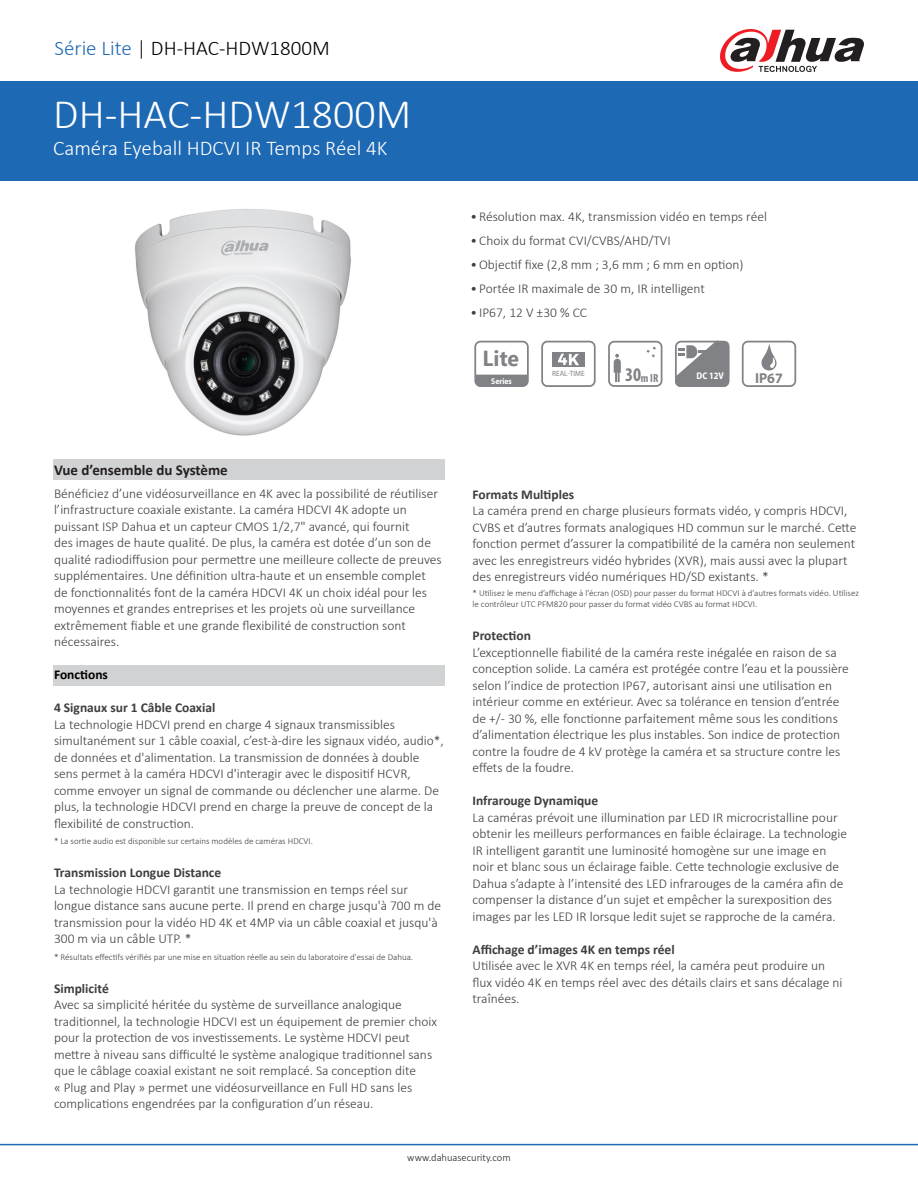
<style>
.page{position:relative;width:918px;height:1188px;background:#fff}
.page>*{position:absolute;margin:0;border:0;box-sizing:border-box;transform-origin:0 0}
.t1{font:300 42px "Calibri";color:#fff}
.t2{font:700 21.75px "Segoe UI";color:#808285}
.t3{font:300 21px "Calibri";color:#fff}
.t4{font:300 21px "Calibri";color:#000}
.t5{font:700 15px "Calibri";color:#231f20}
.t6{font:700 14.4px "Myriad Pro";color:#808285}
.t7{font:300 13.5px/16.5px "Calibri";color:#3e3e3f}
.t8{font:700 13.5px "Calibri";color:#3e3e3f}
.t9{font:700 13.5px "Calibri";color:#000}
.t10{font:700 condensed 11.7px "Myriad Pro";color:#808285;scale:.95 1}
.t11{font:300 10.5px "Calibri";color:#231f20}
.t12{font:700 semi-condensed 9.75px "Myriad Pro";color:#fff;scale:.95 1}
.t13{font:300 9px/10.8px "Calibri";color:#3e3e3f}
.t14{font:700 semi-condensed 8.4px "Myriad Pro";color:#fff}
.t15{font:7.65px "Myriad Pro";color:#808285;scale:.95 1}
.s1{color:#1e69b4}
.s2{color:#1b1513}
.s3{font-size:19.35px}
</style>
<div class="page">
<div style="left:0;top:81px;width:918px;height:100px;background:#1e69b4"></div>
<hr style="left:0;top:1144px;width:918px;height:1px;background:#1e69b4">
<svg style="left:720px;top:29px;width:144px;height:43px"></svg>
<img style="left:135px;top:209px;width:216px;height:227px">
<div style="left:53px;top:665px;width:392px;height:21px;background:#d1d2d4"></div>
<div style="left:54px;top:459px;width:391px;height:21px;background:#d1d2d4"></div>
<svg style="left:474px;top:341px;width:55px;height:46px"></svg>
<svg style="left:608px;top:341px;width:54px;height:46px"></svg>
<svg style="left:675px;top:341px;width:54px;height:46px"></svg>
<svg style="left:742px;top:341px;width:54px;height:46px"></svg>
<svg style="left:541px;top:341px;width:55px;height:46px"></svg>
<p class="t4" style="left:55px;top:35px;width:277px"><span class="s1">Série Lite</span> <span class="s2">|</span> DH-HAC-HDW1800M</p>
<p class="t1" style="left:53px;top:88px;width:360px">DH-HAC-HDW1800M</p>
<p class="t3" style="left:53px;top:135px;width:336px">Caméra Eyeball HDCVI IR Temps Réel 4K</p>
<p class="t7" style="left:471px;top:208px;width:298px">•Résolution max. 4K, transmission vidéo en temps réel</p>
<p class="t7" style="left:471px;top:232px;width:202px">•Choix du format CVI/CVBS/AHD/TVI</p>
<p class="t7" style="left:471px;top:256px;width:274px">•Objectif fixe (2,8 mm ; 3,6 mm ; 6 mm en option)</p>
<p class="t7" style="left:471px;top:280px;width:236px">• Portée IR maximale de 30 m, IR intelligent</p>
<p class="t7" style="left:471px;top:304px;width:118px">• IP67, 12 V ±30 % CC</p>
<p class="t2" style="left:483px;top:343px;width:38px">Lite</p>
<p class="t14" style="left:491px;top:376px;width:22px">Series</p>
<p class="t15" style="left:552px;top:369px;width:35px">REAL-TIME</p>
<p class="t10" style="left:625px;top:371px;width:36px"><span class="s3">30</span>m IR</p>
<p class="t12" style="left:697px;top:370px;width:30px">DC 12V</p>
<p class="t6" style="left:755px;top:369px;width:29px">IP67</p>
<p class="t5" style="left:54px;top:460px;width:175px">Vue d’ensemble du Système</p>
<p class="t7" style="left:54px;top:485px;width:389px">Bénéficiez d’une vidéosurveillance en 4K avec la possibilité de réutiliser l’infrastructure coaxiale existante. La caméra HDCVI 4K adopte un puissant ISP Dahua et un capteur CMOS 1/2,7" avancé, qui fournit<br>des images de haute qualité. De plus, la caméra est dotée d’un son de qualité radiodiffusion pour permettre une meilleure collecte de preuves supplémentaires. Une définition ultra-haute et un ensemble complet de fonctionnalités font de la caméra HDCVI 4K un choix idéal pour les moyennes et grandes entreprises et les projets où une surveillance extrêmement fiable et une grande flexibilité de construction sont nécessaires.</p>
<p class="t9" style="left:54px;top:666px;width:55px">Fonctions</p>
<p class="t8" style="left:54px;top:699px;width:163px">4 Signaux sur 1 Câble Coaxial</p>
<p class="t7" style="left:54px;top:716px;width:391px">La technologie HDCVI prend en charge 4 signaux transmissibles simultanément sur 1 câble coaxial, c’est-à-dire les signaux vidéo, audio*, de données et d'alimentation. La transmission de données à double sens permet à la caméra HDCVI d'interagir avec le dispositif HCVR, comme envoyer un signal de commande ou déclencher une alarme. De plus, la technologie HDCVI prend en charge la preuve de concept de la flexibilité de construction.</p>
<p class="t13" style="left:54px;top:836px;width:261px">* La sortie audio est disponible sur certains modèles de caméras HDCVI.</p>
<p class="t8" style="left:54px;top:864px;width:169px">Transmission Longue Distance</p>
<p class="t7" style="left:54px;top:881px;width:389px">La technologie HDCVI garantit une transmission en temps réel sur longue distance sans aucune perte. Il prend en charge jusqu'à 700 m de transmission pour la vidéo HD 4K et 4MP via un câble coaxial et jusqu'à 300 m via un câble UTP. *</p>
<p class="t13" style="left:54px;top:951px;width:361px">* Résultats effectifs vérifiés par une mise en situation réelle au sein du laboratoire d'essai de Dahua.</p>
<p class="t8" style="left:54px;top:980px;width:56px">Simplicité</p>
<p class="t7" style="left:54px;top:997px;width:385px">Avec sa simplicité héritée du système de surveillance analogique traditionnel, la technologie HDCVI est un équipement de premier choix pour la protection de vos investissements. Le système HDCVI peut mettre à niveau sans difficulté le système analogique traditionnel sans que le câblage coaxial existant ne soit remplacé. Sa conception dite<br>« Plug and Play » permet une vidéosurveillance en Full HD sans les complications engendrées par la configuration d’un réseau.</p>
<p class="t8" style="left:472px;top:486px;width:103px">Formats Multiples</p>
<p class="t7" style="left:472px;top:503px;width:386px">La caméra prend en charge plusieurs formats vidéo, y compris HDCVI, CVBS et d’autres formats analogiques HD commun sur le marché. Cette fonction permet d’assurer la compatibilité de la caméra non seulement avec les enregistreurs vidéo hybrides (XVR), mais aussi avec la plupart des enregistreurs vidéo numériques HD/SD existants. *</p>
<p class="t13" style="left:472px;top:588px;width:388px">* Utilisez le menu d’affichage à l’écran (OSD) pour passer du format HDCVI à d’autres formats vidéo. Utilisez le contrôleur UTC PFM820 pour passer du format vidéo CVBS au format HDCVI.</p>
<p class="t8" style="left:472px;top:627px;width:60px">Protection</p>
<p class="t7" style="left:472px;top:644px;width:378px">L’exceptionnelle fiabilité de la caméra reste inégalée en raison de sa conception solide. La caméra est protégée contre l’eau et la poussière selon l’indice de protection IP67, autorisant ainsi une utilisation en intérieur comme en extérieur. Avec sa tolérance en tension d’entrée de +/- 30 %, elle fonctionne parfaitement même sous les conditions d’alimentation électrique les plus instables. Son indice de protection contre la foudre de 4 kV protège la caméra et sa structure contre les effets de la foudre.</p>
<p class="t8" style="left:472px;top:792px;width:127px">Infrarouge Dynamique</p>
<p class="t7" style="left:472px;top:809px;width:376px">La caméras prévoit une illumination par LED IR microcristalline pour obtenir les meilleurs performances en faible éclairage. La technologie IR intelligent garantit une luminosité homogène sur une image en noir et blanc sous un éclairage faible. Cette technologie exclusive de Dahua s’adapte à l’intensité des LED infrarouges de la caméra afin de compenser la distance d’un sujet et empêcher la surexposition des images par les LED IR lorsque ledit sujet se rapproche de la caméra.</p>
<p class="t8" style="left:472px;top:941px;width:204px">Affichage d’images 4K en temps réel</p>
<p class="t7" style="left:472px;top:957px;width:371px">Utilisée avec le XVR 4K en temps réel, la caméra peut produire un flux vidéo 4K en temps réel avec des détails clairs et sans décalage ni traînées.</p>
<p class="t11" style="left:407px;top:1151px;width:105px">www.dahuasecurity.com</p>
</div>
